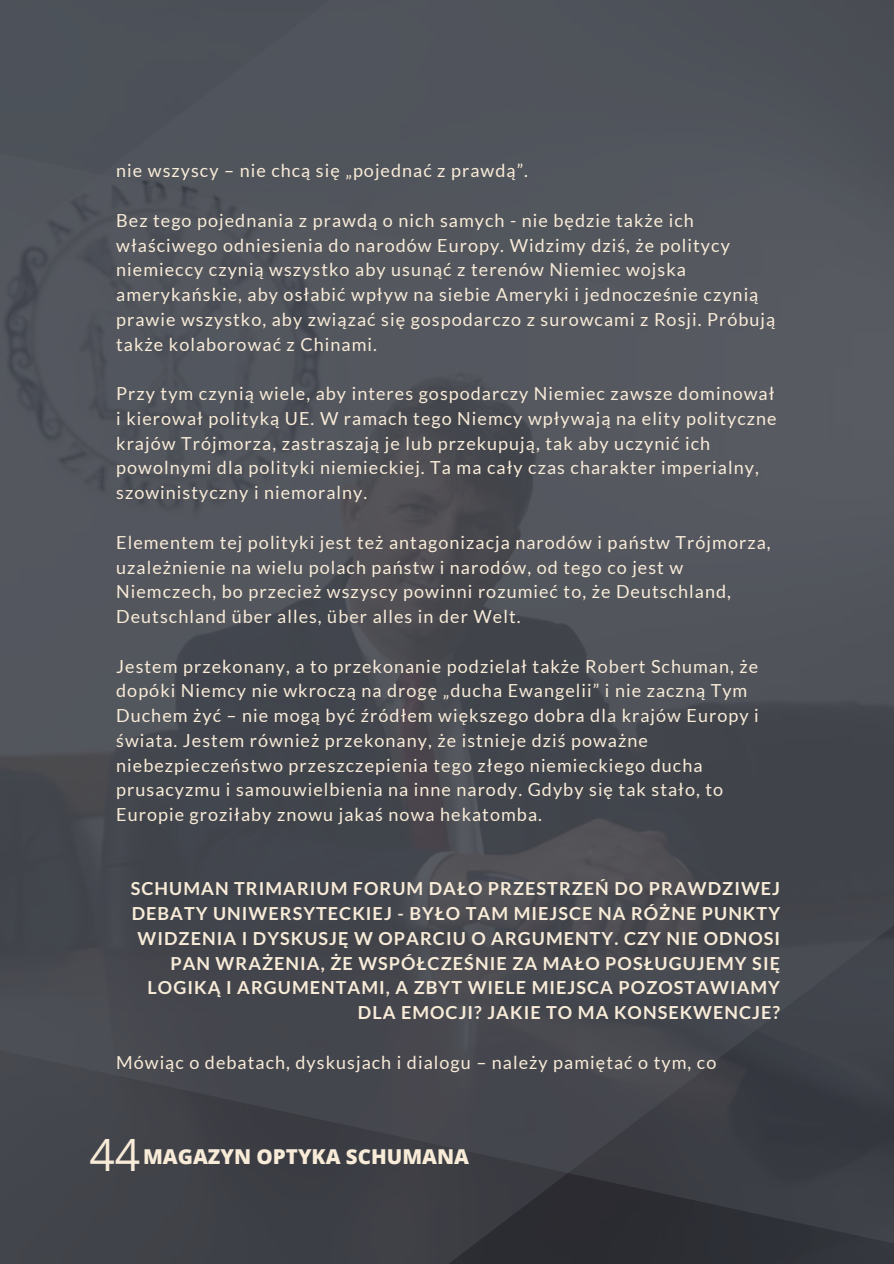
<style>
.page{position:relative;width:894px;height:1264px;background:#fff}
.page>*{position:absolute;margin:0;border:0;box-sizing:border-box;transform-origin:0 0}
.t1{font:44.55px "Open Sans";color:#f8ebd7}
.t2{font:800 20.55px "Open Sans";color:#f8ebd7}
.t3{font:18px/24.8px "Lato";letter-spacing:.055em;color:#f8ebd7}
.t4{font:700 18px/24.8px "Lato";letter-spacing:.055em;color:#f8ebd7;text-align:right}
</style>
<div class="page">
<div style="left:0;top:0;width:893px;height:1263px;background:linear-gradient(to bottom,#565a61,#3e4046)"></div>
<p class="t3" style="left:116px;top:158px;width:413px">nie wszyscy – nie chcą się „pojednać z prawdą”.</p>
<p class="t3" style="left:116px;top:207px;width:660px">Bez tego pojednania z prawdą o nich samych - nie będzie także ich właściwego odniesienia do narodów Europy. Widzimy dziś, że politycy niemieccy czynią wszystko aby usunąć z terenów Niemiec wojska amerykańskie, aby osłabić wpływ na siebie Ameryki i jednocześnie czynią prawie wszystko, aby związać się gospodarczo z surowcami z Rosji. Próbują także kolaborować z Chinami.</p>
<p class="t3" style="left:116px;top:381px;width:661px">Przy tym czynią wiele, aby interes gospodarczy Niemiec zawsze dominował i kierował polityką UE. W ramach tego Niemcy wpływają na elity polityczne krajów Trójmorza, zastraszają je lub przekupują, tak aby uczynić ich powolnymi dla polityki niemieckiej. Ta ma cały czas charakter imperialny, szowinistyczny i niemoralny.</p>
<p class="t3" style="left:116px;top:529px;width:655px">Elementem tej polityki jest też antagonizacja narodów i państw Trójmorza, uzależnienie na wielu polach państw i narodów, od tego co jest w Niemczech, bo przecież wszyscy powinni rozumieć to, że Deutschland, Deutschland über alles, über alles in der Welt.</p>
<p class="t3" style="left:116px;top:653px;width:644px">Jestem przekonany, a to przekonanie podzielał także Robert Schuman, że dopóki Niemcy nie wkroczą na drogę „ducha Ewangelii” i nie zaczną Tym Duchem żyć – nie mogą być źródłem większego dobra dla krajów Europy i świata. Jestem również przekonany, że istnieje dziś poważne niebezpieczeństwo przeszczepienia tego złego niemieckiego ducha prusacyzmu i samouwielbienia na inne narody. Gdyby się tak stało, to Europie groziłaby znowu jakaś nowa hekatomba.</p>
<p class="t4" style="left:131px;top:876px;width:650px">SCHUMAN TRIMARIUM FORUM DAŁO PRZESTRZEŃ DO PRAWDZIWEJ DEBATY UNIWERSYTECKIEJ - BYŁO TAM MIEJSCE NA RÓŻNE PUNKTY WIDZENIA I DYSKUSJĘ W OPARCIU O ARGUMENTY. CZY NIE ODNOSI PAN WRAŻENIA, ŻE WSPÓŁCZEŚNIE ZA MAŁO POSŁUGUJEMY SIĘ LOGIKĄ I ARGUMENTAMI, A ZBYT WIELE MIEJSCA POZOSTAWIAMY DLA EMOCJI? JAKIE TO MA KONSEKWENCJE?</p>
<p class="t3" style="left:116px;top:1049px;width:601px">Mówiąc o debatach, dyskusjach i dialogu – należy pamiętać o tym, co</p>
<p class="t1" style="left:89px;top:1123px;width:52px">44</p>
<h1 class="t2" style="left:143px;top:1142px;width:327px">MAGAZYN OPTYKA SCHUMANA</h1>
</div>
